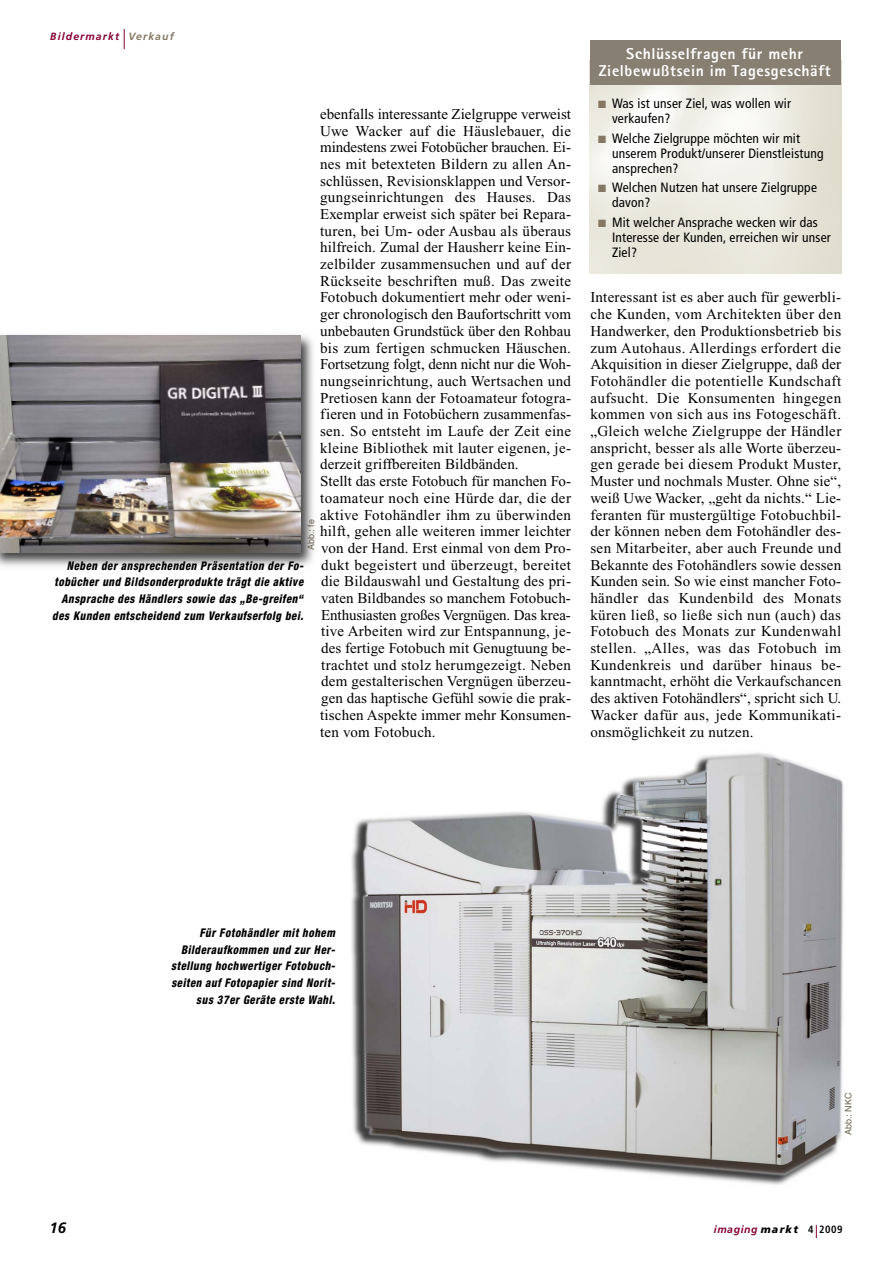
<style>
.page{position:relative;width:893px;height:1263px;background:#fff}
.page>*{position:absolute;margin:0;border:0;box-sizing:border-box;transform-origin:0 0}
.t1{font:800 15.75px/16.8px "Rotis Sans Serif";letter-spacing:.04em;color:#fff;text-align:center}
.t2{font:15px/16.6px "Times New Roman";letter-spacing:.015em;color:#000}
.t3{font:italic 700 15px "Frutiger";color:#000}
.t4{font:condensed 13.5px/15.1px "Frutiger";letter-spacing:.015em;color:#000}
.t5{font:italic 800 condensed 12px/16.6px "Helvetica Neue";letter-spacing:.05em;color:#000;text-align:right;scale:.9 1}
.t6{font:italic 700 10.5px "Frutiger";letter-spacing:.105em;color:#850032}
.t7{font:italic 700 10.5px "Frutiger";letter-spacing:.055em;color:#850032}
.t8{font:9px "Helvetica";color:#69604f}
.s1{color:#847864}
.s2{font-weight:900;color:#000}
.s3{font-style:normal;font-stretch:condensed;color:#000}
</style>
<div class="page">
<svg style="left:816px;top:1225px;width:1px;height:13px"></svg>
<img style="left:0;top:335px;width:313px;height:232px">
<img style="left:0;top:336px;width:301px;height:216px">
<img style="left:351px;top:753px;width:493px;height:432px">
<svg style="left:124px;top:29px;width:1px;height:20px"></svg>
<div style="left:590px;top:40px;width:251px;height:44px;background:#878072"></div>
<p class="t6" style="left:50px;top:32px;width:125px">Bildermarkt <span class="s1">Verkauf</span></p>
<p class="t2" style="left:320px;top:107px;width:252px">ebenfalls interessante Zielgruppe verweist Uwe Wacker auf die Häuslebauer, die mindestens zwei Fotobücher brauchen. Ei&shy;nes mit betexteten Bildern zu allen An&shy;schlüssen, Revisionsklappen und Versor&shy;gungseinrichtungen des Hauses. Das Exemplar erweist sich später bei Repara&shy;turen, bei Um- oder Ausbau als überaus hilfreich. Zumal der Hausherr keine Ein&shy;zelbilder zusammensuchen und auf der Rückseite beschriften muß. Das zweite Fotobuch dokumentiert mehr oder weni&shy;ger chronologisch den Baufortschritt vom unbebauten Grundstück über den Rohbau bis zum fertigen schmucken Häuschen.<br>Fortsetzung folgt, denn nicht nur die Woh&shy;nungseinrichtung, auch Wertsachen und Pretiosen kann der Fotoamateur fotogra&shy;fieren und in Fotobüchern zusammenfas&shy;sen. So entsteht im Laufe der Zeit eine kleine Bibliothek mit lauter eigenen, je&shy;derzeit griffbereiten Bildbänden.<br>Stellt das erste Fotobuch für manchen Fo&shy;toamateur noch eine Hürde dar, die der aktive Fotohändler ihm zu überwinden hilft, gehen alle weiteren immer leichter von der Hand. Erst einmal von dem Pro&shy;dukt begeistert und überzeugt, bereitet die Bildauswahl und Gestaltung des pri&shy;vaten Bildbandes so manchem Fotobuch-Enthusiasten großes Vergnügen. Das krea&shy;tive Arbeiten wird zur Entspannung, je&shy;des fertige Fotobuch mit Genugtuung be&shy;trachtet und stolz herumgezeigt. Neben dem gestalterischen Vergnügen überzeu&shy;gen das haptische Gefühl sowie die prak&shy;tischen Aspekte immer mehr Konsumen&shy;ten vom Fotobuch.</p>
<p class="t8" style="left:308px;top:550px;width:33px;rotate:-90deg">Abb.: fe</p>
<p class="t5" style="left:52px;top:558px;width:283px">Neben der ansprechenden Präsentation der Fo&shy;tobücher und Bildsonderprodukte trägt die aktive Ansprache des Händlers sowie das „Be-greifen“ des Kunden entscheidend zum Verkaufserfolg bei.</p>
<p class="t1" style="left:599px;top:47px;width:233px">Schlüsselfragen für mehr<br>Zielbewußtsein im Tagesgeschäft</p>
<p class="t4" style="left:612px;top:97px;width:181px;text-indent:-14px"><span class="s1">■</span> Was ist unser Ziel, was wollen wir verkaufen?</p>
<p class="t4" style="left:612px;top:131px;width:213px;text-indent:-14px"><span class="s1">■</span> Welche Zielgruppe möchten wir mit unserem Produkt/unserer Dienstleistung ansprechen?</p>
<p class="t4" style="left:612px;top:181px;width:206px;text-indent:-14px"><span class="s1">■</span> Welchen Nutzen hat unsere Zielgruppe davon?</p>
<p class="t4" style="left:612px;top:216px;width:220px;text-indent:-14px"><span class="s1">■</span> Mit welcher Ansprache wecken wir das<br>Interesse der Kunden, erreichen wir unser<br>Ziel?</p>
<p class="t2" style="left:590px;top:291px;width:252px;text-align:justify">Interessant ist es aber auch für gewerbli&shy;che Kunden, vom Architekten über den Handwerker, den Produktionsbetrieb bis zum Autohaus. Allerdings erfordert die Akquisition in dieser Zielgruppe, daß der Fotohändler die potentielle Kundschaft aufsucht. Die Konsumenten hingegen kommen von sich aus ins Fotogeschäft. „Gleich welche Zielgruppe der Händler anspricht, besser als alle Worte überzeu&shy;gen gerade bei diesem Produkt Muster, Muster und nochmals Muster. Ohne sie“, weiß Uwe Wacker, „geht da nichts.“ Lie&shy;feranten für mustergültige Fotobuchbil&shy;der können neben dem Fotohändler des&shy;sen Mitarbeiter, aber auch Freunde und Bekannte des Fotohändlers sowie dessen Kunden sein. So wie einst mancher Foto&shy;händler das Kundenbild des Monats küren ließ, so ließe sich nun (auch) das Fotobuch des Monats zur Kundenwahl stellen. „Alles, was das Fotobuch im Kundenkreis und darüber hinaus be&shy;kanntmacht, erhöht die Verkaufschancen des aktiven Fotohändlers“, spricht sich U.<br>Wacker dafür aus, jede Kommunikati&shy;onsmöglichkeit zu nutzen.</p>
<p class="t5" style="left:171px;top:925px;width:186px">Für Fotohändler mit hohem<br>Bilderaufkommen und zur Her&shy;stellung hochwertiger Fotobuch&shy;seiten auf Fotopapier sind Norit&shy;sus 37er Geräte erste Wahl.</p>
<p class="t8" style="left:845px;top:1135px;width:44px;rotate:-90deg">Abb.: NKC</p>
<p class="t3" style="left:50px;top:1222px;width:18px">16</p>
<p class="t7" style="left:714px;top:1225px;width:130px">imaging <span class="s2">markt</span> <span class="s3">4 2009</span></p>
</div>
